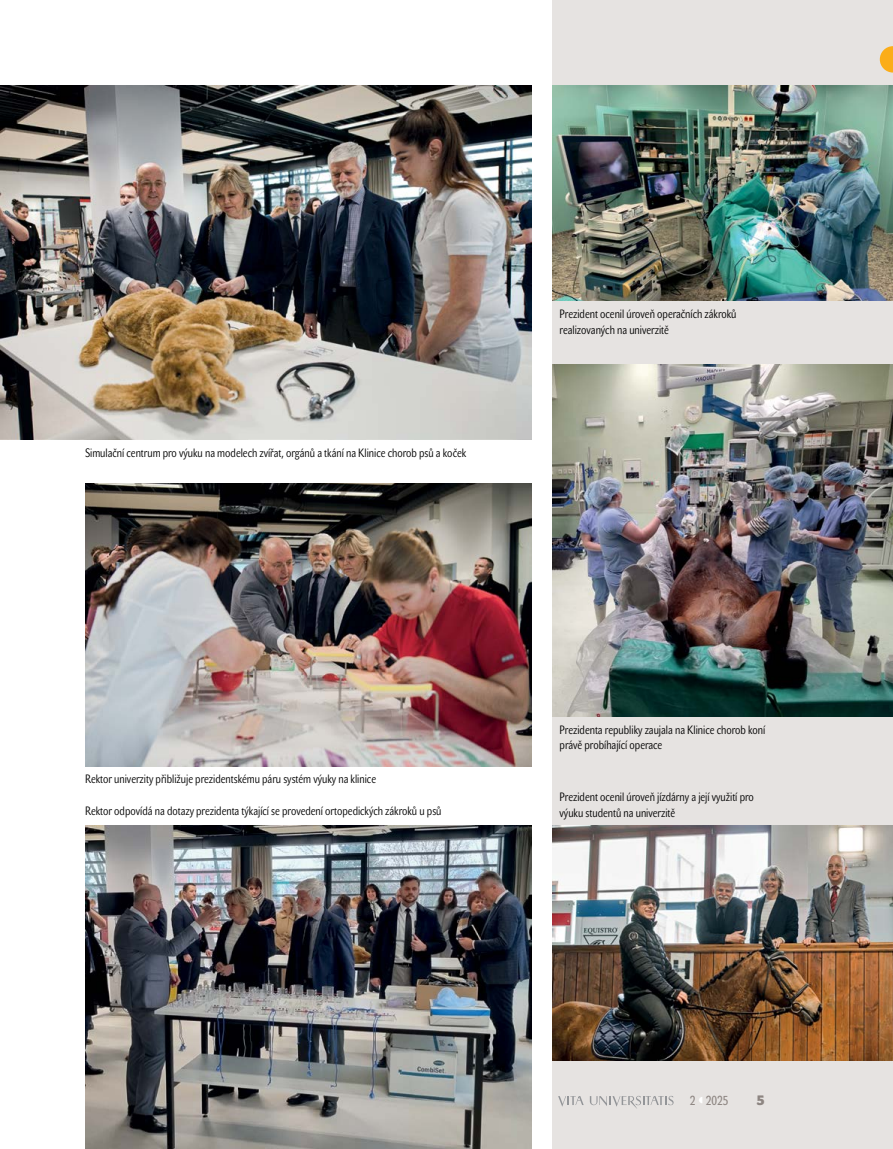
<style>
.page{position:relative;width:893px;height:1149px;background:#fff}
.page>*{position:absolute;margin:0;border:0;box-sizing:border-box;transform-origin:0 0}
.t1{font:700 13.5px "John Sans Heavy Pro";color:#8d8581}
.t2{font:12.9px "John Sans Cond Text Pro";color:#8d8581}
.t3{font:12px/15.8px "John Sans Cond Lite Pro";color:#000}
</style>
<div class="page">
<div style="left:553px;top:0;width:340px;height:1148px;background:#e6e3e1"></div>
<svg style="left:880px;top:46px;width:13px;height:26px"></svg>
<img style="left:553px;top:85px;width:340px;height:215px">
<img style="left:0;top:85px;width:531px;height:354px">
<img style="left:85px;top:483px;width:446px;height:282px">
<img style="left:553px;top:364px;width:340px;height:352px">
<img style="left:85px;top:825px;width:446px;height:323px">
<img style="left:553px;top:825px;width:340px;height:235px">
<svg style="left:558px;top:1095px;width:116px;height:13px"></svg>
<p class="t3" style="left:85px;top:445px;width:383px">Simulační centrum pro výuku na modelech zvířat, orgánů a tkání na Klinice chorob psů a koček</p>
<p class="t3" style="left:560px;top:306px;width:178px">Prezident ocenil úroveň operačních zákroků realizovaných na univerzitě</p>
<p class="t3" style="left:85px;top:771px;width:293px">Rektor univerzity přibližuje prezidentskému páru systém výuky na klinice</p>
<p class="t3" style="left:85px;top:802px;width:358px">Rektor odpovídá na dotazy prezidenta týkající se provedení ortopedických zákroků u psů</p>
<p class="t3" style="left:560px;top:721px;width:207px">Prezidenta republiky zaujala na Klinice chorob koní právě probíhající operace</p>
<p class="t3" style="left:560px;top:789px;width:196px">Prezident ocenil úroveň jízdárny a její využití pro výuku studentů na univerzitě</p>
<p class="t2" style="left:690px;top:1092px;width:7px">2</p>
<p class="t1" style="left:757px;top:1092px;width:10px">5</p>
<p class="t2" style="left:706px;top:1092px;width:24px">2025</p>
</div>
